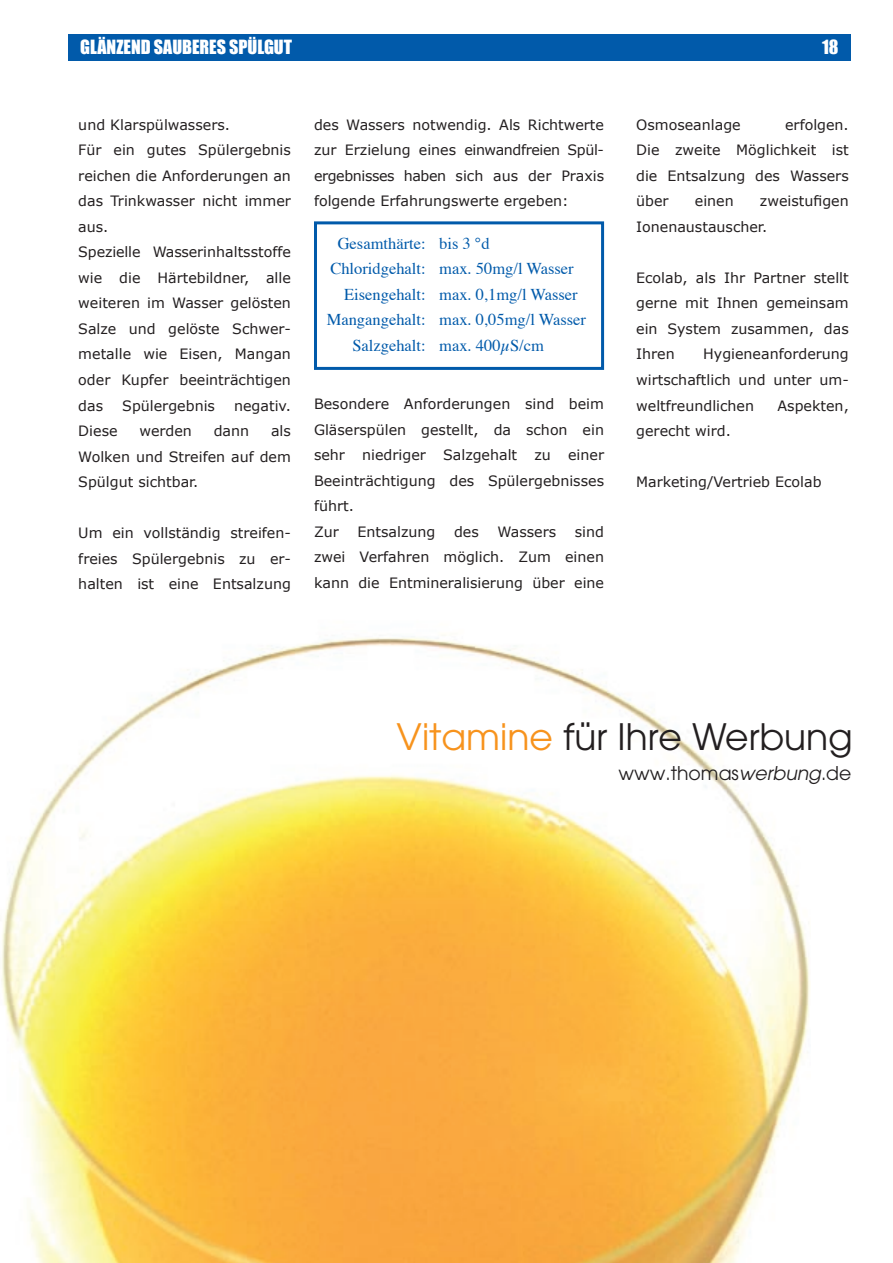
<style>
.page{position:relative;width:893px;height:1263px;background:#fff}
.page>*{position:absolute;margin:0;border:0;box-sizing:border-box;transform-origin:0 0}
.t1{font:36.15px "Avant Garde";color:#231f20}
.t2{font:18.9px "Avant Garde";color:#231f20}
.t3{font:18px "Impact";color:#fff}
.t4{font:16.5px "Times";color:#015aaa}
.t5{font:14.25px/25.5px "Verdana";color:#231f20;text-align:justify}
.s1{color:#f7931d}
.s2{font-style:italic}
</style>
<div class="page">
<img style="left:1px;top:637px;width:809px;height:626px">
<div style="left:68px;top:34px;width:782px;height:26px;background:#015aaa"></div>
<div style="left:314px;top:221px;width:290px;height:149px;border:3px solid #015aaa"></div>
<p class="t3" style="left:80px;top:36px;width:213px">GLÄNZEND SAUBERES SPÜLGUT</p>
<p class="t3" style="left:822px;top:36px;width:18px">18</p>
<p class="t5" style="left:78px;top:112px;width:214px;text-align:left">und Klarspülwassers.<br>Für ein gutes Spülergebnis reichen die Anforderungen an das Trinkwasser nicht immer aus.<br>Spezielle Wasserinhaltsstoffe wie die Härtebildner, alle weiteren im Wasser gelösten<br>Salze und gelöste Schwer&shy;metalle wie Eisen, Mangan oder Kupfer beeinträchtigen das</p>
<p class="t5" style="left:122px;top:392px;width:94px">Spülergebnis</p>
<p class="t5" style="left:234px;top:392px;width:58px">negativ.</p>
<p class="t5" style="left:78px;top:418px;width:214px;text-indent:193px">als Wolken und Streifen auf dem Spülgut sichtbar.</p>
<p class="t5" style="left:78px;top:520px;width:214px">Um ein vollständig streifen&shy;freies Spülergebnis zu er&shy;halten ist eine Entsalzung</p>
<p class="t5" style="left:78px;top:418px;width:41px">Diese</p>
<p class="t5" style="left:139px;top:418px;width:54px">werden</p>
<p class="t5" style="left:214px;top:418px;width:37px">dann</p>
<p class="t5" style="left:314px;top:112px;width:292px">des Wassers notwendig. Als Richtwerte zur Erzielung eines einwandfreien Spül&shy;ergebnisses haben sich aus der Praxis folgende Erfahrungswerte ergeben:</p>
<p class="t4" style="left:338px;top:233px;width:154px">Gesamthärte: bis 3 °d</p>
<p class="t4" style="left:330px;top:258px;width:245px">Chloridgehalt: max. 50mg/l Wasser</p>
<p class="t4" style="left:344px;top:284px;width:235px">Eisengehalt: max. 0,1mg/l Wasser</p>
<p class="t4" style="left:327px;top:309px;width:261px">Mangangehalt: max. 0,05mg/l Wasser</p>
<p class="t4" style="left:352px;top:335px;width:193px">Salzgehalt: max. 400µS/cm</p>
<p class="t5" style="left:314px;top:391px;width:292px;text-align:left">Besondere Anforderungen sind beim<br>Gläserspülen gestellt, da schon ein sehr niedriger Salzgehalt zu einer<br>Beeinträchtigung des Spülergebnisses führt.<br>Zur</p>
<p class="t5" style="left:314px;top:518px;width:292px;text-indent:261px">sind zwei Verfahren möglich. Zum einen kann die Entmineralisierung über eine</p>
<p class="t5" style="left:357px;top:518px;width:79px">Entsalzung</p>
<p class="t5" style="left:454px;top:518px;width:26px">des</p>
<p class="t5" style="left:497px;top:518px;width:60px">Wassers</p>
<p class="t5" style="left:636px;top:112px;width:214px;text-indent:149px">erfolgen.<br>Die zweite Möglichkeit ist die Entsalzung des Wassers über</p>
<p class="t5" style="left:636px;top:112px;width:106px">Osmoseanlage</p>
<p class="t5" style="left:636px;top:188px;width:214px;text-indent:124px">zweistufigen<br>Ionenaustauscher.</p>
<p class="t5" style="left:636px;top:265px;width:214px">Ecolab, als Ihr Partner stellt gerne mit Ihnen gemeinsam ein System zusammen, das Ihren</p>
<p class="t5" style="left:695px;top:188px;width:40px">einen</p>
<p class="t5" style="left:636px;top:341px;width:214px;text-indent:67px">Hygieneanforderung wirtschaftlich und unter um&shy;weltfreundlichen</p>
<p class="t5" style="left:777px;top:392px;width:73px">Aspekten,</p>
<p class="t5" style="left:636px;top:418px;width:96px">gerecht wird.</p>
<p class="t5" style="left:636px;top:469px;width:187px">Marketing/Vertrieb Ecolab</p>
<h1 class="t1" style="left:396px;top:715px;width:458px"><span class="s1">Vitamine</span> für Ihre Werbung</h1>
<h2 class="t2" style="left:618px;top:762px;width:234px">www.thomas<span class="s2">werbung</span>.de</h2>
</div>
